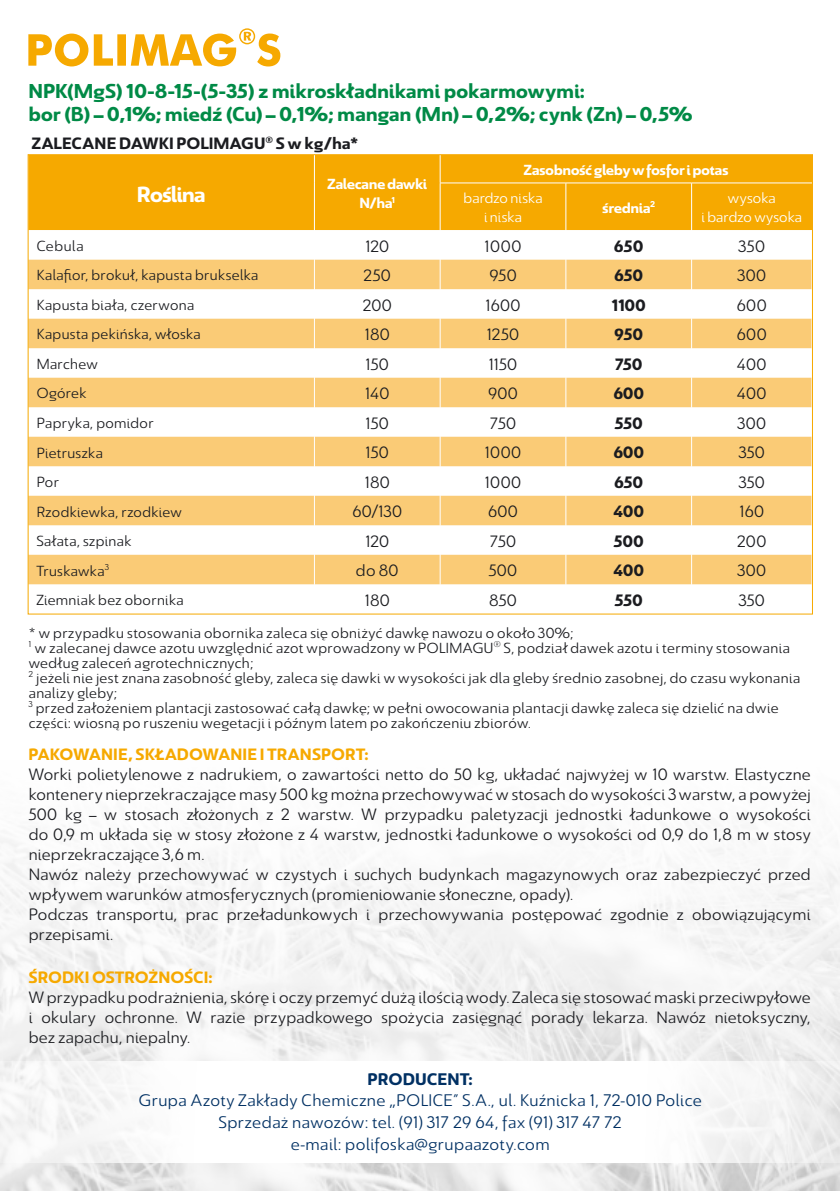
<style>
.page{position:relative;width:840px;height:1191px;background:#fff}
.page>*{position:absolute;margin:0;border:0;box-sizing:border-box;transform-origin:0 0}
.t1{font:24px "Savigny Bold Norm";letter-spacing:-.05em;color:#fff}
.t2{font:22px/23px "Savigny Bold Norm";letter-spacing:-.015em;color:#008a46}
.t3{font:18.4px/21.8px "Savigny Regular Norm";letter-spacing:-.01em;color:#003063;text-align:center}
.t4{font:18.4px "Savigny Bold Norm";letter-spacing:-.005em;color:#003063}
.t5{font:18px/20px "Savigny Regular Norm";letter-spacing:-.02em;color:#1b1c20}
.t6{font:18px "Savigny Bold Norm";letter-spacing:-.015em;color:#1b1c20}
.t7{font:18px "Savigny Bold Norm";letter-spacing:-.005em;color:#f6a900}
.t8{font:16px/15px "Savigny Regular Norm";letter-spacing:-.015em;color:#1b1c20}
.t9{font:16px/19.2px "Savigny Bold Norm";letter-spacing:-.035em;color:#fff;text-align:center}
.t10{font:16px/19.2px "Savigny Regular Norm";letter-spacing:-.035em;color:#fff;text-align:center}
</style>
<div class="page">
<img style="left:0;top:53px;width:839px;height:1138px">
<div style="left:0;top:1061px;width:420px;height:101px;background:#fff"></div>
<div style="left:420px;top:1061px;width:419px;height:101px;background:linear-gradient(to right,#fff,#f0f0f0)"></div>
<svg style="left:28px;top:154px;width:784px;height:460px"></svg>
<svg style="left:28px;top:28px;width:252px;height:38px"></svg>
<p class="t2" style="left:28px;top:80px;width:665px">NPK(MgS) 10-8-15-(5-35) z mikroskładnikami pokarmowymi:<br>bor (B) – 0,1%; miedź (Cu) – 0,1%; mangan (Mn) – 0,2%; cynk (Zn) – 0,5%</p>
<p class="t6" style="left:31px;top:135px;width:329px">ZALECANE DAWKI POLIMAGU<sup>®</sup> S w kg/ha*</p>
<h1 class="t1" style="left:137px;top:182px;width:70px">Roślina</h1>
<p class="t9" style="left:327px;top:174px;width:102px">Zalecane dawki<br>N/ha<sup>1</sup></p>
<p class="t9" style="left:523px;top:160px;width:206px">Zasobność gleby w fosfor i potas</p>
<p class="t10" style="left:463px;top:188px;width:81px">bardzo niska i niska</p>
<p class="t9" style="left:602px;top:198px;width:54px">średnia<sup>2</sup></p>
<p class="t10" style="left:700px;top:188px;width:103px">wysoka<br>i bardzo wysoka</p>
<p class="t8" style="left:36px;top:238px;width:49px">Cebula</p>
<p class="t5" style="left:365px;top:236px;width:26px">120</p>
<p class="t5" style="left:484px;top:236px;width:39px">1000</p>
<p class="t6" style="left:613px;top:237px;width:31px">650</p>
<p class="t5" style="left:737px;top:236px;width:29px">350</p>
<p class="t8" style="left:36px;top:268px;width:224px">Kalafior, brokuł, kapusta brukselka</p>
<p class="t5" style="left:363px;top:265px;width:29px">250</p>
<p class="t5" style="left:489px;top:265px;width:29px">950</p>
<p class="t6" style="left:614px;top:267px;width:31px">650</p>
<p class="t5" style="left:736px;top:265px;width:31px">300</p>
<p class="t8" style="left:36px;top:297px;width:159px">Kapusta biała, czerwona</p>
<p class="t5" style="left:362px;top:295px;width:31px">200</p>
<p class="t5" style="left:485px;top:295px;width:37px">1600</p>
<p class="t6" style="left:611px;top:296px;width:36px">1100</p>
<p class="t5" style="left:736px;top:295px;width:32px">600</p>
<p class="t8" style="left:36px;top:327px;width:166px">Kapusta pekińska, włoska</p>
<p class="t5" style="left:364px;top:324px;width:27px">180</p>
<p class="t5" style="left:486px;top:324px;width:35px">1250</p>
<p class="t6" style="left:614px;top:326px;width:30px">950</p>
<p class="t5" style="left:736px;top:324px;width:32px">600</p>
<p class="t8" style="left:36px;top:356px;width:63px">Marchew</p>
<p class="t5" style="left:365px;top:354px;width:25px">150</p>
<p class="t5" style="left:488px;top:354px;width:31px">1150</p>
<p class="t6" style="left:614px;top:355px;width:29px">750</p>
<p class="t5" style="left:736px;top:354px;width:31px">400</p>
<p class="t8" style="left:36px;top:386px;width:52px">Ogórek</p>
<p class="t5" style="left:365px;top:383px;width:26px">140</p>
<p class="t5" style="left:487px;top:383px;width:32px">900</p>
<p class="t6" style="left:613px;top:385px;width:32px">600</p>
<p class="t5" style="left:736px;top:383px;width:31px">400</p>
<p class="t8" style="left:36px;top:415px;width:119px">Papryka, pomidor</p>
<p class="t5" style="left:365px;top:413px;width:25px">150</p>
<p class="t5" style="left:489px;top:413px;width:28px">750</p>
<p class="t6" style="left:614px;top:414px;width:30px">550</p>
<p class="t5" style="left:736px;top:413px;width:31px">300</p>
<p class="t8" style="left:36px;top:445px;width:68px">Pietruszka</p>
<p class="t5" style="left:365px;top:442px;width:25px">150</p>
<p class="t5" style="left:484px;top:442px;width:38px">1000</p>
<p class="t6" style="left:613px;top:444px;width:32px">600</p>
<p class="t5" style="left:738px;top:442px;width:28px">350</p>
<p class="t8" style="left:36px;top:474px;width:24px">Por</p>
<p class="t5" style="left:364px;top:472px;width:27px">180</p>
<p class="t5" style="left:484px;top:472px;width:38px">1000</p>
<p class="t6" style="left:614px;top:473px;width:31px">650</p>
<p class="t5" style="left:738px;top:472px;width:28px">350</p>
<p class="t8" style="left:36px;top:504px;width:147px">Rzodkiewka, rzodkiew</p>
<p class="t5" style="left:352px;top:501px;width:52px">60/130</p>
<p class="t5" style="left:487px;top:501px;width:32px">600</p>
<p class="t6" style="left:613px;top:503px;width:32px">400</p>
<p class="t5" style="left:738px;top:501px;width:27px">160</p>
<p class="t8" style="left:36px;top:533px;width:97px">Sałata, szpinak</p>
<p class="t5" style="left:365px;top:531px;width:26px">120</p>
<p class="t5" style="left:489px;top:531px;width:28px">750</p>
<p class="t6" style="left:613px;top:532px;width:32px">500</p>
<p class="t5" style="left:736px;top:531px;width:31px">200</p>
<p class="t8" style="left:36px;top:563px;width:74px">Truskawka<sup>3</sup></p>
<p class="t5" style="left:355px;top:560px;width:45px">do 80</p>
<p class="t5" style="left:488px;top:560px;width:31px">500</p>
<p class="t6" style="left:613px;top:562px;width:32px">400</p>
<p class="t5" style="left:736px;top:560px;width:31px">300</p>
<p class="t8" style="left:36px;top:592px;width:149px">Ziemniak bez obornika</p>
<p class="t5" style="left:364px;top:590px;width:27px">180</p>
<p class="t5" style="left:488px;top:590px;width:30px">850</p>
<p class="t6" style="left:614px;top:591px;width:30px">550</p>
<p class="t5" style="left:738px;top:590px;width:28px">350</p>
<p class="t8" style="left:28px;top:625px;width:773px">* w przypadku stosowania obornika zaleca się obniżyć dawkę nawozu o około 30%;<br><sup>1</sup> w zalecanej dawce azotu uwzględnić azot wprowadzony w POLIMAGU<sup>®</sup> S, podział dawek azotu i terminy stosowania według zaleceń agrotechnicznych;<br><sup>2</sup> jeżeli nie jest znana zasobność gleby, zaleca się dawki w wysokości jak dla gleby średnio zasobnej, do czasu wykonania analizy gleby;<br><sup>3</sup> przed założeniem plantacji zastosować całą dawkę; w pełni owocowania plantacji dawkę zaleca się dzielić na dwie części: wiosną po ruszeniu wegetacji i późnym latem po zakończeniu zbiorów.</p>
<p class="t7" style="left:28px;top:745px;width:341px">PAKOWANIE, SKŁADOWANIE I TRANSPORT:</p>
<p class="t5" style="left:28px;top:763px;width:783px">Worki polietylenowe z nadrukiem, o zawartości netto do 50 kg, układać najwyżej w 10 warstw. Elastyczne kontenery nieprzekraczające masy 500 kg można przechowywać w stosach do wysokości 3 warstw, a powyżej 500 kg – w stosach złożonych z 2 warstw. W przypadku paletyzacji jednostki ładunkowe o wysokości do 0,9 m układa się w stosy złożone z 4 warstw, jednostki ładunkowe o wysokości od 0,9 do 1,8 m w stosy nieprzekraczające 3,6 m.<br>Nawóz należy przechowywać w czystych i suchych budynkach magazynowych oraz zabezpieczyć przed wpływem warunków atmosferycznych (promieniowanie słoneczne, opady).<br>Podczas transportu, prac przeładunkowych i przechowywania postępować zgodnie z obowiązującymi przepisami.</p>
<p class="t7" style="left:28px;top:968px;width:186px">ŚRODKI OSTROŻNOŚCI:</p>
<p class="t5" style="left:28px;top:987px;width:783px;text-align:justify">W przypadku podrażnienia, skórę i oczy przemyć dużą ilością wody. Zaleca się stosować maski przeciwpyłowe i okulary ochronne. W razie przypadkowego spożycia zasięgnąć porady lekarza. Nawóz nietoksyczny, bez zapachu, niepalny.</p>
<p class="t4" style="left:367px;top:1070px;width:107px">PRODUCENT:</p>
<p class="t3" style="left:138px;top:1089px;width:565px">Grupa Azoty Zakłady Chemiczne „POLICE” S.A., ul. Kuźnicka 1, 72-010 Police<br>Sprzedaż nawozów: tel. (91) 317 29 64, fax (91) 317 47 72<br>e-mail: polifoska@grupaazoty.com</p>
</div>
